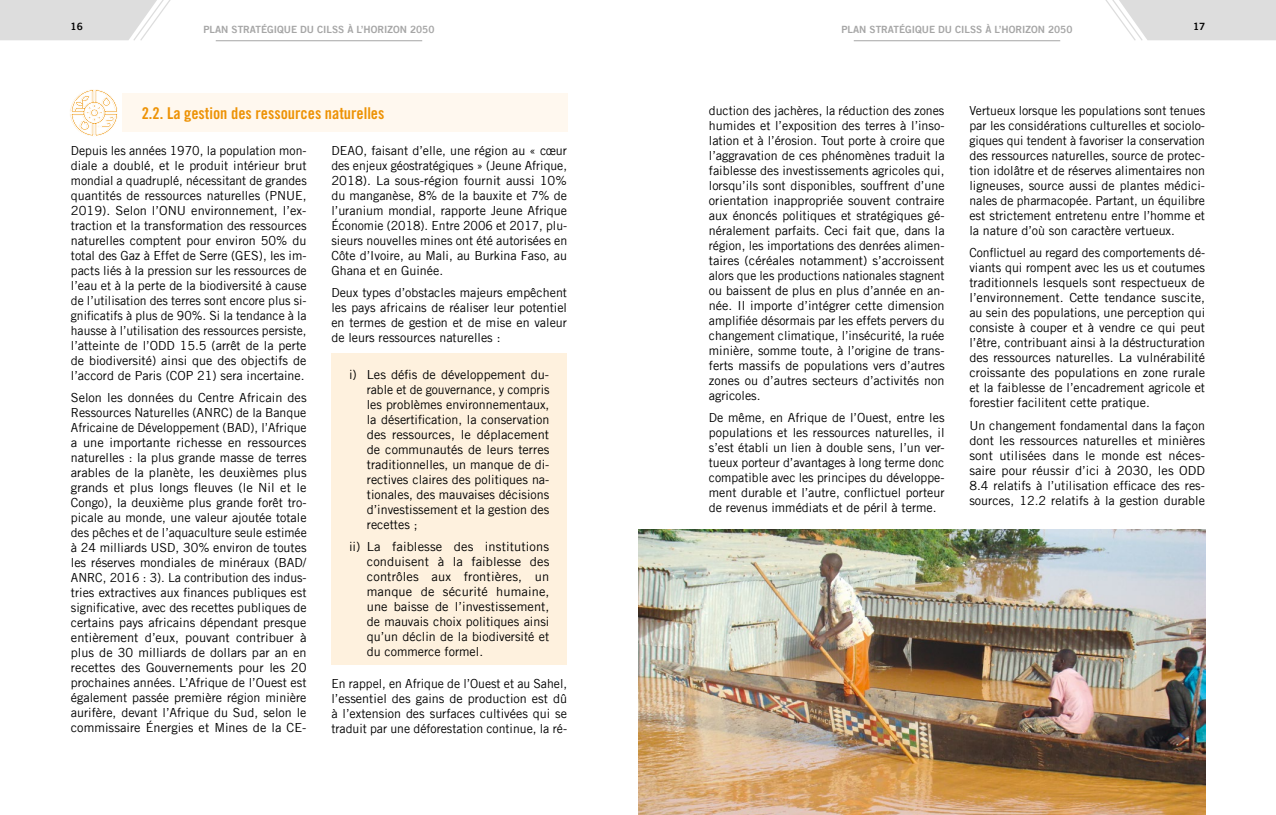
<style>
.page{position:relative;width:1276px;height:815px;background:#fff}
.page>*{position:absolute;margin:0;border:0;box-sizing:border-box;transform-origin:0 0}
.t1{font:16.25px "Trade Gothic Bold Cond Twenty";color:#ed9205}
.t2{font:12.5px/15px "Trade Gothic LT";color:#000;text-align:justify}
.t3{font:10px "Trade Gothic LT Bold Two";color:#a6a6a6}
.t4{font:10px "Trade Gothic LT Bold Two";color:#000}
</style>
<div class="page">
<hr style="left:216px;top:41px;width:206px;height:1px;background:#a6a6a6">
<hr style="left:853px;top:41px;width:207px;height:1px;background:#a6a6a6">
<svg style="left:1105px;top:0;width:171px;height:41px"></svg>
<svg style="left:0;top:0;width:171px;height:41px"></svg>
<div style="left:331px;top:353px;width:236px;height:312px;background:#fef1de"></div>
<div style="left:122px;top:94px;width:445px;height:38px;background:#fff8ef"></div>
<img style="left:638px;top:530px;width:567px;height:285px">
<svg style="left:70px;top:89px;width:48px;height:47px"></svg>
<p class="t4" style="left:71px;top:20px;width:14px">16</p>
<p class="t4" style="left:1193px;top:20px;width:14px">17</p>
<p class="t3" style="left:203px;top:23px;width:232px">PLAN STRATÉGIQUE DU CILSS À L’HORIZON 2050</p>
<p class="t3" style="left:841px;top:23px;width:232px">PLAN STRATÉGIQUE DU CILSS À L’HORIZON 2050</p>
<h1 class="t1" style="left:142px;top:103px;width:244px">2.2. La gestion des ressources naturelles</h1>
<p class="t2" style="left:71px;top:143px;width:237px">Depuis les années 1970, la population mon&shy;diale a doublé, et le produit intérieur brut mondial a quadruplé, nécessitant de grandes quantités de ressources naturelles (PNUE, 2019). Selon l’ONU environnement, l’ex&shy;traction et la transformation des ressources naturelles comptent pour environ 50% du total des Gaz à Effet de Serre (GES), les im&shy;pacts liés à la pression sur les ressources de l’eau et à la perte de la biodiversité à cause de l’utilisation des terres sont encore plus si&shy;gnificatifs à plus de 90%. Si la tendance à la hausse à l’utilisation des ressources persiste, l’atteinte de l’ODD 15.5 (arrêt de la perte de biodiversité) ainsi que des objectifs de l’accord de Paris (COP 21) sera incertaine.</p>
<p class="t2" style="left:71px;top:390px;width:237px">Selon les données du Centre Africain des Ressources Naturelles (ANRC) de la Banque Africaine de Développement (BAD), l’Afrique a une importante richesse en ressources naturelles : la plus grande masse de terres arables de la planète, les deuxièmes plus grands et plus longs fleuves (le Nil et le Congo), la deuxième plus grande forêt tro&shy;picale au monde, une valeur ajoutée totale des pêches et de l’aquaculture seule estimée à 24 milliards USD, 30% environ de toutes les réserves mondiales de minéraux (BAD/ ANRC, 2016 : 3). La contribution des indus&shy;tries extractives aux finances publiques est significative, avec des recettes publiques de certains pays africains dépendant presque entièrement d’eux, pouvant contribuer à plus de 30 milliards de dollars par an en recettes des Gouvernements pour les 20 prochaines années. L’Afrique de l’Ouest est également passée première région minière aurifère, devant l’Afrique du Sud, selon le commissaire Énergies et Mines de la CE-</p>
<p class="t2" style="left:331px;top:143px;width:237px">DEAO, faisant d’elle, une région au « cœur des enjeux géostratégiques » (Jeune Afrique, 2018). La sous-région fournit aussi 10% du manganèse, 8% de la bauxite et 7% de l’uranium mondial, rapporte Jeune Afrique Économie (2018). Entre 2006 et 2017, plu&shy;sieurs nouvelles mines ont été autorisées en Côte d’Ivoire, au Mali, au Burkina Faso, au Ghana et en Guinée.</p>
<p class="t2" style="left:331px;top:285px;width:237px">Deux types d’obstacles majeurs empêchent les pays africains de réaliser leur potentiel en termes de gestion et de mise en valeur de leurs ressources naturelles :</p>
<p class="t2" style="left:367px;top:366px;width:184px;text-indent:-18px">i) Les défis de développement du&shy;rable et de gouvernance, y compris les problèmes environnementaux, la désertification, la conservation des ressources, le déplacement de communautés de leurs terres traditionnelles, un manque de di&shy;rectives claires des politiques na&shy;tionales, des mauvaises décisions d’investissement et la gestion des recettes ;</p>
<p class="t2" style="left:367px;top:539px;width:184px;text-indent:-18px">ii) La faiblesse des institutions conduisent à la faiblesse des contrôles aux frontières, un manque de sécurité humaine, une baisse de l’investissement, de mauvais choix politiques ainsi qu’un déclin de la biodiversité et du commerce formel.</p>
<p class="t2" style="left:331px;top:676px;width:237px">En rappel, en Afrique de l’Ouest et au Sahel, l’essentiel des gains de production est dû à l’extension des surfaces cultivées qui se traduit par une déforestation continue, la ré-</p>
<p class="t2" style="left:709px;top:103px;width:237px">duction des jachères, la réduction des zones humides et l’exposition des terres à l’inso&shy;lation et à l’érosion. Tout porte à croire que l’aggravation de ces phénomènes traduit la faiblesse des investissements agricoles qui, lorsqu’ils sont disponibles, souffrent d’une orientation inappropriée souvent contraire aux énoncés politiques et stratégiques gé&shy;néralement parfaits. Ceci fait que, dans la région, les importations des denrées alimen&shy;taires (céréales notamment) s’accroissent alors que les productions nationales stagnent ou baissent de plus en plus d’année en an&shy;née. Il importe d’intégrer cette dimension amplifiée désormais par les effets pervers du changement climatique, l’insécurité, la ruée minière, somme toute, à l’origine de trans&shy;ferts massifs de populations vers d’autres zones ou d’autres secteurs d’activités non agricoles.</p>
<p class="t2" style="left:709px;top:410px;width:237px">De même, en Afrique de l’Ouest, entre les populations et les ressources naturelles, il s’est établi un lien à double sens, l’un ver&shy;tueux porteur d’avantages à long terme donc compatible avec les principes du développe&shy;ment durable et l’autre, conflictuel porteur de revenus immédiats et de péril à terme.</p>
<p class="t2" style="left:969px;top:103px;width:237px">Vertueux lorsque les populations sont tenues par les considérations culturelles et sociolo&shy;giques qui tendent à favoriser la conservation des ressources naturelles, source de protec&shy;tion idolâtre et de réserves alimentaires non ligneuses, source aussi de plantes médici&shy;nales de pharmacopée. Partant, un équilibre est strictement entretenu entre l’homme et la nature d’où son caractère vertueux.</p>
<p class="t2" style="left:969px;top:245px;width:237px">Conflictuel au regard des comportements dé&shy;viants qui rompent avec les us et coutumes traditionnels lesquels sont respectueux de l’environnement. Cette tendance suscite, au sein des populations, une perception qui consiste à couper et à vendre ce qui peut l’être, contribuant ainsi à la déstructuration des ressources naturelles. La vulnérabilité croissante des populations en zone rurale et la faiblesse de l’encadrement agricole et forestier facilitent cette pratique.</p>
<p class="t2" style="left:969px;top:417px;width:237px">Un changement fondamental dans la façon dont les ressources naturelles et minières sont utilisées dans le monde est néces&shy;saire pour réussir d’ici à 2030, les ODD 8.4 relatifs à l’utilisation efficace des res&shy;sources, 12.2 relatifs à la gestion durable</p>
</div>
